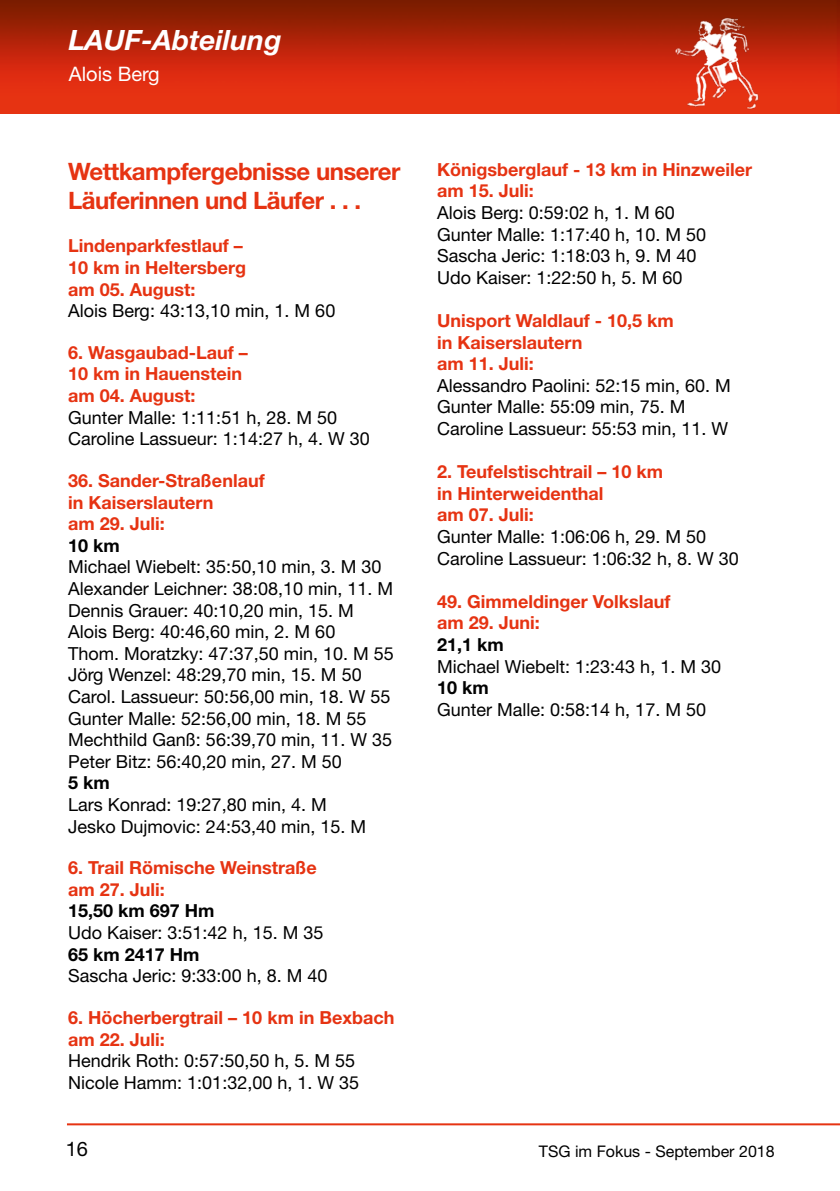
<style>
.page{position:relative;width:840px;height:1191px;background:#fff}
.page>*{position:absolute;margin:0;border:0;box-sizing:border-box;transform-origin:0 0}
.t1{font:italic 700 28px "Helvetica Neue";color:#fff}
.t2{font:700 24px/28.8px "Helvetica Neue";letter-spacing:-.02em;color:#e63312}
.t3{font:20px "Helvetica Neue";color:#fff}
.t4{font:20px "Helvetica Neue";color:#000}
.t5{font:18px/21.6px "Helvetica Neue";color:#000}
.t6{font:700 18px/21.6px "Helvetica Neue";color:#e63312}
.t7{font:700 18px "Helvetica Neue";color:#000}
.t8{font:16px "Helvetica Neue";color:#000}
</style>
<div class="page">
<img style="left:0;top:0;width:839px;height:113px">
<hr style="left:67px;top:1123px;width:772px;height:2px;background:#e63312">
<img style="left:670px;top:11px;width:100px;height:102px">
<h1 class="t1" style="left:69px;top:23px;width:214px">LAUF-Abteilung</h1>
<p class="t3" style="left:69px;top:62px;width:92px">Alois Berg</p>
<h2 class="t2" style="left:68px;top:157px;width:333px">Wettkampfergebnisse unserer<br>Läuferinnen und Läufer . . .</h2>
<p class="t6" style="left:68px;top:235px;width:179px">Lindenparkfestlauf –<br>10 km in Heltersberg am 05. August:</p>
<p class="t5" style="left:68px;top:300px;width:268px">Alois Berg: 43:13,10 min, 1. M 60</p>
<p class="t6" style="left:68px;top:341px;width:181px">6. Wasgaubad-Lauf –<br>10 km in Hauenstein am 04. August:</p>
<p class="t5" style="left:68px;top:406px;width:303px">Gunter Malle: 1:11:51 h, 28. M 50<br>Caroline Lassueur: 1:14:27 h, 4. W 30</p>
<p class="t6" style="left:68px;top:469px;width:198px">36. Sander-Straßenlauf in Kaiserslautern<br>am 29. Juli:</p>
<p class="t7" style="left:68px;top:534px;width:53px">10 km</p>
<p class="t5" style="left:68px;top:556px;width:327px">Michael Wiebelt: 35:50,10 min, 3. M 30<br>Alexander Leichner: 38:08,10 min, 11. M Dennis Grauer: 40:10,20 min, 15. M Alois Berg: 40:46,60 min, 2. M 60<br>Thom. Moratzky: 47:37,50 min, 10. M 55<br>Jörg Wenzel: 48:29,70 min, 15. M 50<br>Carol. Lassueur: 50:56,00 min, 18. W 55<br>Gunter Malle: 52:56,00 min, 18. M 55<br>Mechthild Ganß: 56:39,70 min, 11. W 35<br>Peter Bitz: 56:40,20 min, 27. M 50</p>
<p class="t7" style="left:68px;top:772px;width:43px">5 km</p>
<p class="t5" style="left:68px;top:793px;width:299px">Lars Konrad: 19:27,80 min, 4. M<br>Jesko Dujmovic: 24:53,40 min, 15. M</p>
<p class="t6" style="left:68px;top:856px;width:250px">6. Trail Römische Weinstraße am 27. Juli:</p>
<p class="t7" style="left:68px;top:900px;width:148px">15,50 km 697 Hm</p>
<p class="t5" style="left:68px;top:921px;width:257px">Udo Kaiser: 3:51:42 h, 15. M 35</p>
<p class="t7" style="left:68px;top:943px;width:133px">65 km 2417 Hm</p>
<p class="t5" style="left:68px;top:964px;width:261px">Sascha Jeric: 9:33:00 h, 8. M 40</p>
<p class="t6" style="left:68px;top:1006px;width:327px">6. Höcherbergtrail – 10 km in Bexbach am 22. Juli:</p>
<p class="t5" style="left:68px;top:1049px;width:292px">Hendrik Roth: 0:57:50,50 h, 5. M 55<br>Nicole Hamm: 1:01:32,00 h, 1. W 35</p>
<p class="t6" style="left:437px;top:158px;width:316px">Königsberglauf - 13 km in Hinzweiler am 15. Juli:</p>
<p class="t5" style="left:437px;top:201px;width:270px">Alois Berg: 0:59:02 h, 1. M 60<br>Gunter Malle: 1:17:40 h, 10. M 50<br>Sascha Jeric: 1:18:03 h, 9. M 40<br>Udo Kaiser: 1:22:50 h, 5. M 60</p>
<p class="t6" style="left:437px;top:309px;width:238px">Unisport Waldlauf - 10,5 km in Kaiserslautern<br>am 11. Juli:</p>
<p class="t5" style="left:437px;top:374px;width:295px">Alessandro Paolini: 52:15 min, 60. M<br>Gunter Malle: 55:09 min, 75. M<br>Caroline Lassueur: 55:53 min, 11. W</p>
<p class="t6" style="left:437px;top:460px;width:227px">2. Teufelstischtrail – 10 km in Hinterweidenthal<br>am 07. Juli:</p>
<p class="t5" style="left:437px;top:525px;width:303px">Gunter Malle: 1:06:06 h, 29. M 50<br>Caroline Lassueur: 1:06:32 h, 8. W 30</p>
<p class="t6" style="left:437px;top:590px;width:235px">49. Gimmeldinger Volkslauf am 29. Juni:</p>
<p class="t7" style="left:437px;top:633px;width:68px">21,1 km</p>
<p class="t5" style="left:437px;top:655px;width:285px">Michael Wiebelt: 1:23:43 h, 1. M 30</p>
<p class="t7" style="left:437px;top:676px;width:53px">10 km</p>
<p class="t5" style="left:437px;top:698px;width:270px">Gunter Malle: 0:58:14 h, 17. M 50</p>
<p class="t4" style="left:66px;top:1136px;width:24px">16</p>
<p class="t8" style="left:538px;top:1141px;width:237px">TSG im Fokus - September 2018</p>
</div>
